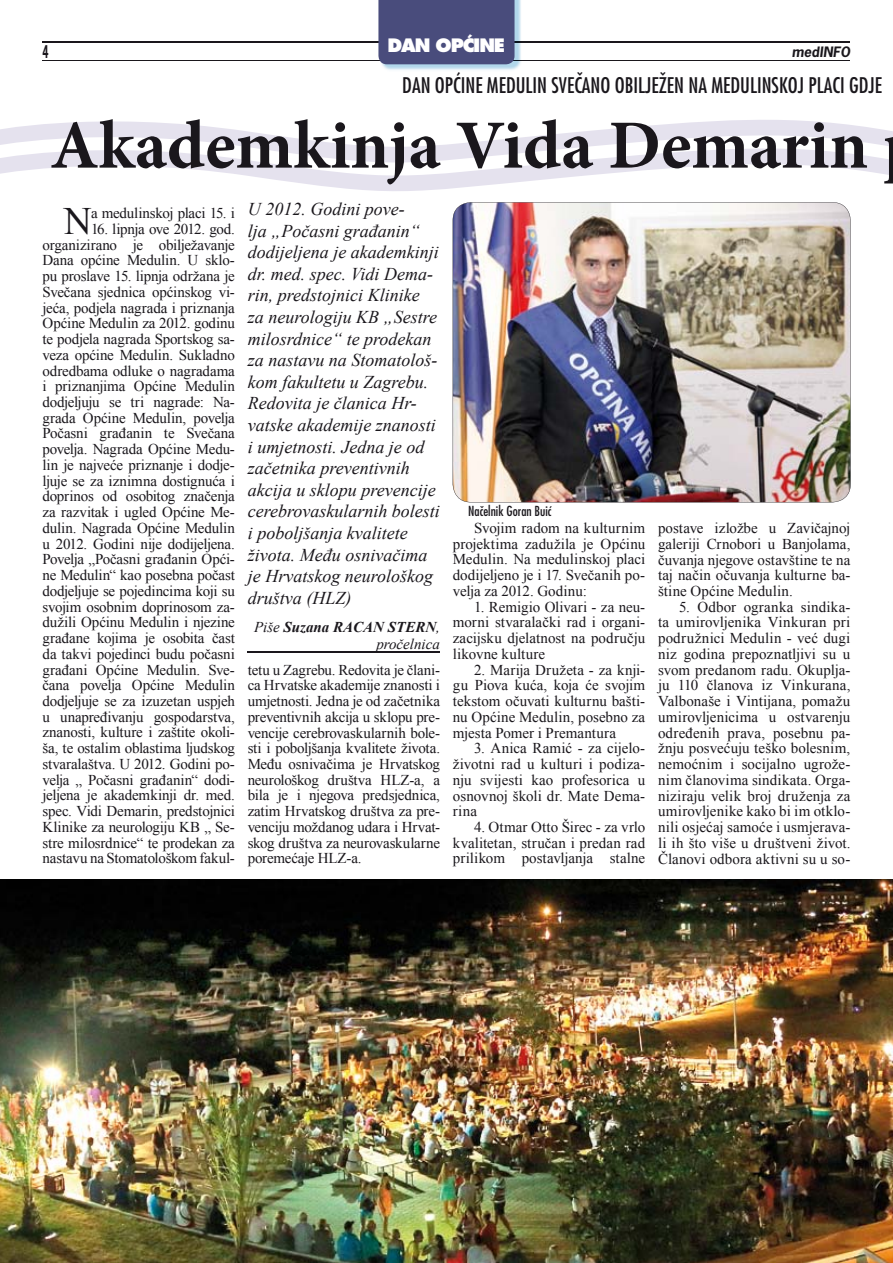
<style>
.page{position:relative;width:893px;height:1263px;background:#fff}
.page>*{position:absolute;margin:0;border:0;box-sizing:border-box;transform-origin:0 0}
.t1{font:700 69px "Minion Pro";color:#1a171c}
.t2{font:38.7px "Times New Roman";color:#1a171c}
.t3{font:condensed 21px "Futura";color:#1a171c}
.t4{font:italic 18px/21.6px "Times New Roman";color:#1a171c}
.t5{font:800 18px "Futura";letter-spacing:-.065em;color:#fff}
.t6{font:700 16.5px "News Gothic";color:#1a171c;scale:.6 1}
.t7{font:15px/15.8px "Times New Roman";color:#1a171c;text-align:justify}
.t8{font:italic 700 15px/17.2px "Times New Roman";color:#1a171c;text-align:right}
.t9{font:15px "Times New Roman";letter-spacing:-.02em;color:#1a171c}
.t10{font:condensed 13.5px "Futura";color:#1a171c}
.t11{font:italic 700 13.5px "News Gothic";color:#1a171c}
.s1{font-weight:400}
</style>
<div class="page">
<hr style="left:43px;top:41px;width:807px;height:1px;background:#1a171c">
<hr style="left:43px;top:60px;width:807px;height:1px;background:#1a171c">
<svg style="left:0;top:120px;width:893px;height:18px"></svg>
<svg style="left:0;top:138px;width:893px;height:53px"></svg>
<img style="left:382px;top:0;width:139px;height:70px">
<div style="left:378px;top:0;width:136px;height:64px;background:#494c7c"></div>
<img style="left:453px;top:202px;width:398px;height:300px">
<img style="left:0;top:879px;width:893px;height:384px">
<hr style="left:248px;top:651px;width:192px;height:1px;background:#1a171c">
<p class="t6" style="left:43px;top:41px;width:12px">4</p>
<p class="t5" style="left:387px;top:34px;width:119px">DAN OPĆINE</p>
<p class="t11" style="left:792px;top:43px;width:60px">medINFO</p>
<h3 class="t3" style="left:402px;top:72px;width:481px">DAN OPĆINE MEDULIN SVEČANO OBILJEŽEN NA MEDULINSKOJ PLACI GDJE</h3>
<h1 class="t1" style="left:50px;top:97px;width:819px">Akademkinja Vida Demarin</h1>
<h2 class="t2" style="left:64px;top:195px;width:29px">N</h2>
<p class="t9" style="left:91px;top:203px;width:145px">a medulinskoj placi 15. i</p>
<p class="t7" style="left:43px;top:221px;width:194px;text-indent:48px">16. lipnja ove 2012. god. organizirano je obilježavanje Dana općine Medulin. U sklo&shy;pu proslave 15. lipnja održana je Svečana sjednica općinskog vi&shy;jeća, podjela nagrada i priznanja Općine Medulin za 2012. godinu te podjela nagrada Sportskog sa&shy;veza općine Medulin. Sukladno odredbama odluke o nagradama i priznanjima Općine Medulin dodjeljuju se tri nagrade: Na&shy;grada Općine Medulin, povelja Počasni građanin te Svečana povelja. Nagrada Općine Medu&shy;lin je najveće priznanje i dodje&shy;ljuje se za iznimna dostignuća i doprinos od osobitog značenja za razvitak i ugled Općine Me&shy;dulin. Nagrada Općine Medulin u 2012. Godini nije dodijeljena.<br>Povelja „Počasni građanin Opći&shy;ne Medulin“ kao posebna počast dodjeljuje se pojedincima koji su svojim osobnim doprinosom za&shy;dužili Općinu Medulin i njezine građane kojima je osobita čast da takvi pojedinci budu počasni građani Općine Medulin. Sve&shy;čana povelja Općine Medulin dodjeljuje se za izuzetan uspjeh u unapređivanju gospodarstva, znanosti, kulture i zaštite okoli&shy;ša, te ostalim oblastima ljudskog stvaralaštva. U 2012. Godini po&shy;velja „ Počasni građanin“ dodi&shy;jeljena je akademkinji dr. med. spec. Vidi Demarin, predstojnici Klinike za neurologiju KB „ Se&shy;stre milosrdnice“ te prodekan za nastavu na Stomatološkom fakul-</p>
<p class="t4" style="left:248px;top:198px;width:194px">U 2012. Godini pove-<br>lja „Počasni građanin“ dodijeljena je akademkinji dr. med. spec. Vidi Dema&shy;rin, predstojnici Klinike za neurologiju KB „Sestre milosrdnice“ te prodekan za nastavu na Stomatološ&shy;kom fakultetu u Zagrebu.<br>Redovita je članica Hr&shy;vatske akademije znanosti i umjetnosti. Jedna je od začetnika preventivnih akcija u sklopu prevencije cerebrovaskularnih bolesti i poboljšanja kvalitete života. Među osnivačima je Hrvatskog neurološkog društva (HLZ)</p>
<p class="t8" style="left:254px;top:617px;width:187px"><span class="s1">Piše</span> Suzana RACAN STERN<span class="s1">, pročelnica</span></p>
<p class="t7" style="left:248px;top:661px;width:194px">tetu u Zagrebu. Redovita je člani&shy;ca Hrvatske akademije znanosti i umjetnosti. Jedna je od začetnika preventivnih akcija u sklopu pre&shy;vencije cerebrovaskularnih bole&shy;sti i poboljšanja kvalitete života.<br>Među osnivačima je Hrvatskog neurološkog društva HLZ-a, a bila je i njegova predsjednica, zatim Hrvatskog društva za pre&shy;venciju moždanog udara i Hrvat&shy;skog društva za neurovaskularne poremećaje HLZ-a.</p>
<p class="t10" style="left:468px;top:502px;width:85px">Načelnik Goran Buić</p>
<p class="t7" style="left:453px;top:520px;width:194px;text-indent:21px">Svojim radom na kulturnim projektima zadužila je Općinu Medulin. Na medulinskoj placi dodijeljeno je i 17. Svečanih po&shy;velja za 2012. Godinu:</p>
<p class="t7" style="left:453px;top:598px;width:194px;text-indent:21px">1. Remigio Olivari - za neu&shy;morni stvaralački rad i organi&shy;zacijsku djelatnost na području likovne kulture</p>
<p class="t7" style="left:453px;top:661px;width:194px;text-indent:21px">2. Marija Družeta - za knji&shy;gu Piova kuća, koja će svojim tekstom očuvati kulturnu bašti&shy;nu Općine Medulin, posebno za mjesta Pomer i Premantura</p>
<p class="t7" style="left:453px;top:740px;width:194px;text-indent:21px">3. Anica Ramić - za cijelo&shy;životni rad u kulturi i podiza&shy;nju svijesti kao profesorica u osnovnoj školi dr. Mate Dema&shy;rina</p>
<p class="t7" style="left:453px;top:819px;width:194px;text-indent:21px">4. Otmar Otto Širec - za vrlo kvalitetan, stručan i predan rad prilikom postavljanja stalne</p>
<p class="t7" style="left:658px;top:520px;width:194px">postave izložbe u Zavičajnoj galeriji Crnobori u Banjolama, čuvanja njegove ostavštine te na taj način očuvanja kulturne ba&shy;štine Općine Medulin.</p>
<p class="t7" style="left:658px;top:599px;width:194px;text-indent:21px">5. Odbor ogranka sindika&shy;ta umirovljenika Vinkuran pri podružnici Medulin - već dugi niz godina prepoznatljivi su u svom predanom radu. Okuplja&shy;ju 110 članova iz Vinkurana, Valbonaše i Vintijana, pomažu umirovljenicima u ostvarenju određenih prava, posebnu pa&shy;žnju posvećuju teško bolesnim, nemoćnim i socijalno ugrože&shy;nim članovima sindikata. Orga&shy;niziraju velik broj druženja za umirovljenike kako bi im otklo&shy;nili osjećaj samoće i usmjerava&shy;li ih što više u društveni život.<br>Članovi odbora aktivni su u so-</p>
</div>
